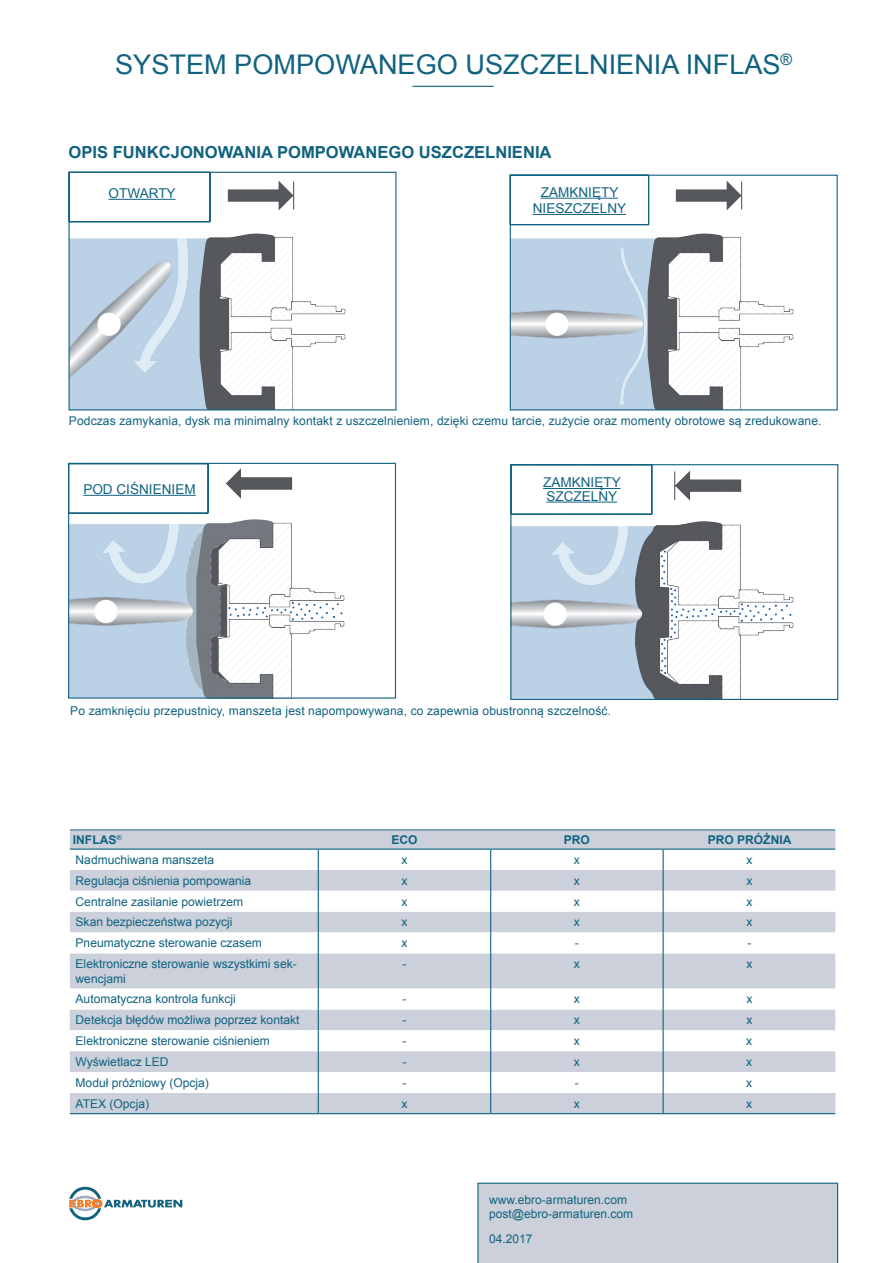
<style>
.page{position:relative;width:893px;height:1263px;background:#fff}
.page>*{position:absolute;margin:0;border:0;box-sizing:border-box;transform-origin:0 0}
.t1{font:27.15px "Arial";color:#106280}
.t2{font:700 16.65px "Arial";color:#106280}
.t3{font:13.5px/13.5px "Arial";color:#106280}
.t4{font:12px/14.2px "Arial";color:#106280}
.t5{font:700 12px "Arial";color:#106280}
</style>
<div class="page">
<div style="left:477px;top:1183px;width:361px;height:80px;background:#cbd0da"></div>
<svg style="left:69px;top:1187px;width:113px;height:33px"></svg>
<hr style="left:412px;top:86px;width:82px;height:1px;background:#106280">
<img style="left:70px;top:469px;width:275px;height:228px">
<div style="left:68px;top:463px;width:328px;height:236px;border:1px solid #106280"></div>
<img style="left:71px;top:181px;width:274px;height:227px">
<img style="left:512px;top:181px;width:281px;height:227px">
<div style="left:510px;top:175px;width:328px;height:235px;border:1px solid #106280"></div>
<img style="left:512px;top:471px;width:282px;height:227px">
<div style="left:510px;top:464px;width:328px;height:236px;border:1px solid #106280"></div>
<svg style="left:68px;top:172px;width:143px;height:51px"></svg>
<svg style="left:509px;top:174px;width:140px;height:51px"></svg>
<svg style="left:68px;top:463px;width:141px;height:51px"></svg>
<svg style="left:510px;top:464px;width:143px;height:51px"></svg>
<div style="left:71px;top:831px;width:763px;height:282px;background:#cbd0da"></div>
<svg style="left:71px;top:850px;width:247px;height:243px"></svg>
<svg style="left:319px;top:850px;width:515px;height:243px"></svg>
<hr style="left:70px;top:848px;width:248px;height:2px;background:#106280">
<hr style="left:318px;top:848px;width:173px;height:2px;background:#106280">
<hr style="left:491px;top:848px;width:172px;height:2px;background:#106280">
<hr style="left:663px;top:848px;width:172px;height:2px;background:#106280">
<svg style="left:318px;top:850px;width:1px;height:103px"></svg>
<hr style="left:318px;top:953px;width:1px;height:36px;background:#106280">
<svg style="left:318px;top:989px;width:1px;height:124px"></svg>
<svg style="left:490px;top:849px;width:174px;height:264px"></svg>
<hr style="left:70px;top:1113px;width:248px;height:1px;background:#106280">
<hr style="left:318px;top:1113px;width:173px;height:1px;background:#106280">
<hr style="left:491px;top:1113px;width:172px;height:1px;background:#106280">
<hr style="left:663px;top:1113px;width:172px;height:1px;background:#106280">
<div style="left:68px;top:828px;width:769px;height:303px;border:2px solid #fff"></div>
<hr style="left:83px;top:495px;width:113px;height:1px;background:#106280">
<hr style="left:543px;top:488px;width:77px;height:1px;background:#106280">
<hr style="left:546px;top:502px;width:71px;height:1px;background:#106280">
<hr style="left:109px;top:199px;width:66px;height:1px;background:#106280">
<hr style="left:541px;top:198px;width:77px;height:1px;background:#106280">
<hr style="left:533px;top:214px;width:93px;height:1px;background:#106280">
<p class="t1" style="left:115px;top:47px;width:679px">SYSTEM POMPOWANEGO USZCZELNIENIA INFLAS<sup>®</sup></p>
<p class="t2" style="left:69px;top:141px;width:485px">OPIS FUNKCJONOWANIA POMPOWANEGO USZCZELNIENIA</p>
<p class="t3" style="left:109px;top:187px;width:69px">OTWARTY</p>
<p class="t3" style="left:533px;top:184px;width:95px;line-height:16.4px;text-align:center">ZAMKNIĘTY<br>NIESZCZELNY</p>
<p class="t4" style="left:69px;top:414px;width:754px">Podczas zamykania, dysk ma minimalny kontakt z uszczelnieniem, dzięki czemu tarcie, zużycie oraz momenty obrotowe są zredukowane.</p>
<p class="t3" style="left:83px;top:482px;width:114px">POD CIŚNIENIEM</p>
<p class="t3" style="left:543px;top:476px;width:79px">ZAMKNIĘTY<br>SZCZELNY</p>
<p class="t4" style="left:70px;top:704px;width:542px">Po zamknięciu przepustnicy, manszeta jest napompowywana, co zapewnia obustronną szczelność.</p>
<p class="t5" style="left:73px;top:832px;width:50px">INFLAS<sup>®</sup></p>
<p class="t5" style="left:391px;top:832px;width:28px">ECO</p>
<p class="t5" style="left:564px;top:832px;width:28px">PRO</p>
<p class="t5" style="left:708px;top:832px;width:85px">PRO PRÓŻNIA</p>
<p class="t4" style="left:76px;top:853px;width:140px">Nadmuchiwana manszeta</p>
<p class="t4" style="left:401px;top:853px;width:8px">x</p>
<p class="t4" style="left:574px;top:853px;width:8px">x</p>
<p class="t4" style="left:746px;top:853px;width:8px">x</p>
<p class="t4" style="left:76px;top:873px;width:177px">Regulacja ciśnienia pompowania</p>
<p class="t4" style="left:401px;top:873px;width:8px">x</p>
<p class="t4" style="left:574px;top:873px;width:8px">x</p>
<p class="t4" style="left:746px;top:873px;width:8px">x</p>
<p class="t4" style="left:76px;top:894px;width:169px">Centralne zasilanie powietrzem</p>
<p class="t4" style="left:401px;top:894px;width:8px">x</p>
<p class="t4" style="left:574px;top:894px;width:8px">x</p>
<p class="t4" style="left:746px;top:894px;width:8px">x</p>
<p class="t4" style="left:76px;top:915px;width:158px">Skan bezpieczeństwa pozycji</p>
<p class="t4" style="left:401px;top:915px;width:8px">x</p>
<p class="t4" style="left:574px;top:915px;width:8px">x</p>
<p class="t4" style="left:746px;top:915px;width:8px">x</p>
<p class="t4" style="left:76px;top:936px;width:188px">Pneumatyczne sterowanie czasem</p>
<p class="t4" style="left:401px;top:936px;width:8px">x</p>
<p class="t4" style="left:575px;top:936px;width:6px">-</p>
<p class="t4" style="left:747px;top:936px;width:6px">-</p>
<p class="t4" style="left:76px;top:957px;width:223px">Elektroniczne sterowanie wszystkimi sek&shy;wencjami</p>
<p class="t4" style="left:402px;top:957px;width:6px">-</p>
<p class="t4" style="left:574px;top:957px;width:8px">x</p>
<p class="t4" style="left:746px;top:957px;width:8px">x</p>
<p class="t4" style="left:76px;top:992px;width:162px">Automatyczna kontrola funkcji</p>
<p class="t4" style="left:402px;top:992px;width:6px">-</p>
<p class="t4" style="left:574px;top:992px;width:8px">x</p>
<p class="t4" style="left:746px;top:992px;width:8px">x</p>
<p class="t4" style="left:76px;top:1013px;width:225px">Detekcja błędów możliwa poprzez kontakt</p>
<p class="t4" style="left:402px;top:1013px;width:6px">-</p>
<p class="t4" style="left:574px;top:1013px;width:8px">x</p>
<p class="t4" style="left:746px;top:1013px;width:8px">x</p>
<p class="t4" style="left:76px;top:1034px;width:196px">Elektroniczne sterowanie ciśnieniem</p>
<p class="t4" style="left:402px;top:1034px;width:6px">-</p>
<p class="t4" style="left:574px;top:1034px;width:8px">x</p>
<p class="t4" style="left:746px;top:1034px;width:8px">x</p>
<p class="t4" style="left:76px;top:1055px;width:95px">Wyświetlacz LED</p>
<p class="t4" style="left:402px;top:1055px;width:6px">-</p>
<p class="t4" style="left:574px;top:1055px;width:8px">x</p>
<p class="t4" style="left:746px;top:1055px;width:8px">x</p>
<p class="t4" style="left:76px;top:1075px;width:135px">Moduł próżniowy (Opcja)</p>
<p class="t4" style="left:402px;top:1075px;width:6px">-</p>
<p class="t4" style="left:575px;top:1075px;width:6px">-</p>
<p class="t4" style="left:746px;top:1075px;width:8px">x</p>
<p class="t4" style="left:76px;top:1096px;width:75px">ATEX (Opcja)</p>
<p class="t4" style="left:401px;top:1096px;width:8px">x</p>
<p class="t4" style="left:574px;top:1096px;width:8px">x</p>
<p class="t4" style="left:746px;top:1096px;width:8px">x</p>
<p class="t4" style="left:489px;top:1193px;width:146px">www.ebro-armaturen.com post@ebro-armaturen.com</p>
<p class="t4" style="left:489px;top:1232px;width:45px">04.2017</p>
</div>
